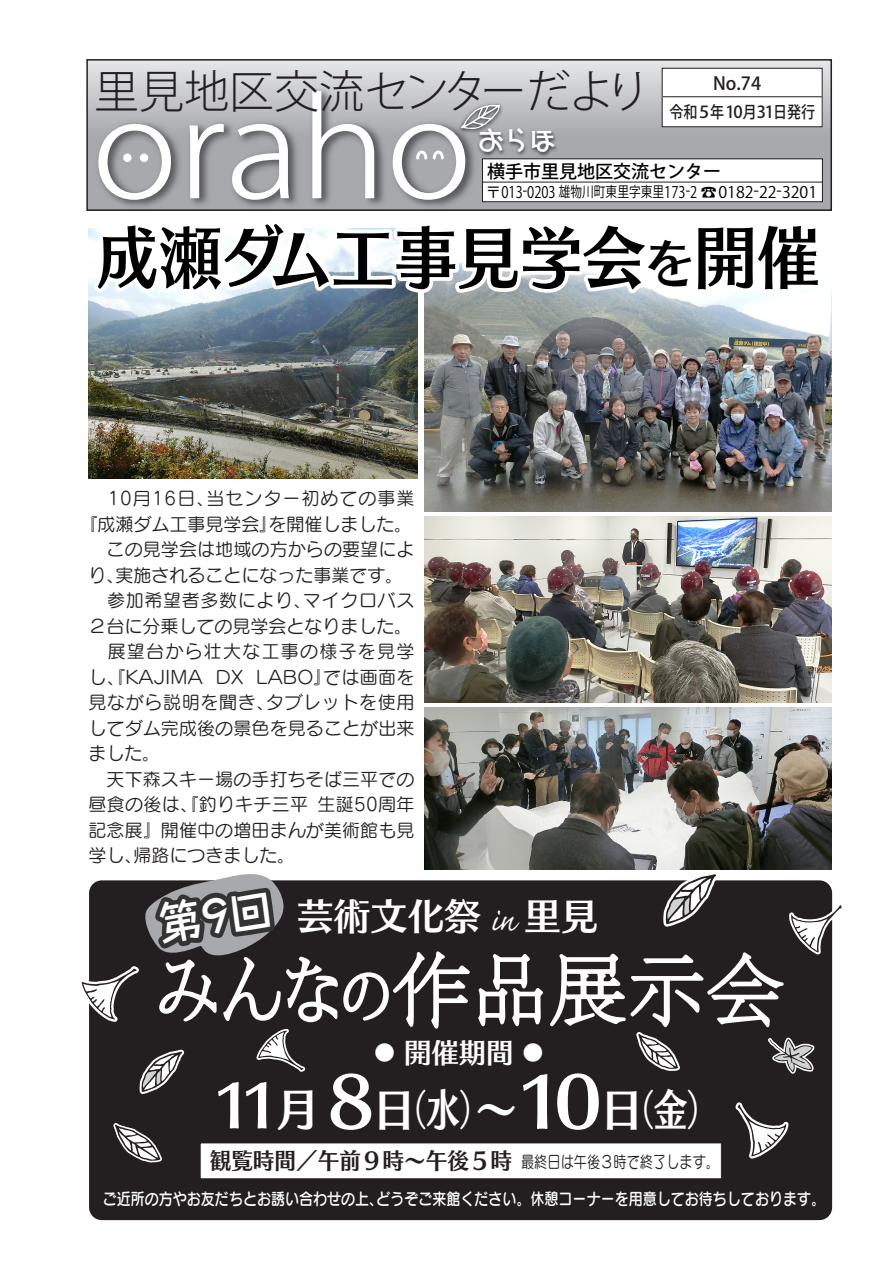
<style>
.page{position:relative;width:893px;height:1263px;background:#fff}
.page>*{position:absolute;margin:0;border:0;box-sizing:border-box;transform-origin:0 0}
.t1{font:67.5px "Skip Std B";color:#000;scale:.93 1}
.t2{font:300 45px "Koz Go Pro";color:#231f20}
.t3{font:44.1px "Skip Std B";color:#fff;scale:.96 1}
.t4{font:36.9px "Skip Std B";color:#fff}
.t5{font:27.45px "Skip Std B";color:#fff}
.t6{font:500 25.5px "Hase Toppo Std";color:#fff}
.t7{font:18px/25.5px "Seurat Pro M";letter-spacing:.005em;color:#231f20}
.t8{font:500 18px "Koz Go Pro";color:#000}
.t9{font:500 18px "Koz Go Pro";color:#231f20}
.t10{font:16.5px "Seurat Pro DB";color:#fff;scale:.85 1}
.t11{font:16.5px "Seurat Pro M";color:#231f20;scale:.8 1}
.t12{font:500 16.5px "Koz Go Pro";color:#231f20;scale:.85 1}
.t13{font:15.9px "Koz Go Pro";color:#000}
.s1{font-size:14.55px}
.s2{font-size:52.5px}
.s3{font-family:"Caflisch Script Pro"}
.s4{font-size:19.8px}
.s5{font-size:55.95px}
.s6{font-size:66px}
.s7{font-family:"Seurat Pro M"}
.s8{font-family:"Skip Std B";font-size:22.5px}
</style>
<div class="page">
<img style="left:424px;top:517px;width:407px;height:186px">
<img style="left:424px;top:708px;width:407px;height:162px">
<img style="left:86px;top:59px;width:4px;height:180px">
<div style="left:89px;top:880px;width:743px;height:340px;background:#231f20;border-radius:13px"></div>
<img style="left:90px;top:59px;width:737px;height:517px">
<svg style="left:113px;top:1123px;width:49px;height:40px"></svg>
<svg style="left:477px;top:869px;width:365px;height:206px"></svg>
<div style="left:200px;top:1143px;width:521px;height:36px;background:#fff"></div>
<div style="left:200px;top:1142px;width:522px;height:37px;border:1px solid #231f20"></div>
<svg style="left:735px;top:1102px;width:54px;height:57px"></svg>
<svg style="left:81px;top:767px;width:390px;height:329px"></svg>
<h2 class="t2" style="left:94px;top:62px;width:557px">里見地区交流センターだより</h2>
<h3 class="t6" style="left:478px;top:121px;width:78px">おらほ</h3>
<p class="t9" style="left:713px;top:72px;width:50px">No.74</p>
<p class="t12" style="left:669px;top:101px;width:173px">令和5年10月31日発行</p>
<p class="t8" style="left:487px;top:160px;width:235px">横手市里見地区交流センター</p>
<p class="t13" style="left:485px;top:181px;width:333px">〒013-0203 <span class="s1">雄物川町東里字東里</span>173-2 ☎0182-22-3201</p>
<h1 class="t1" style="left:96px;top:207px;width:780px">成瀬ダム工事見学会<span class="s2">を</span>開催</h1>
<p class="t7" style="left:88px;top:485px;width:328px">　10月16日､当センター初めての事業『成瀬ダム工事見学会』を開催しました｡　この見学会は地域の方からの要望により､実施されることになった事業です｡　参加希望者多数により､マイクロバス<br>２台に分乗しての見学会となりました｡　展望台から壮大な工事の様子を見学し､『KAJIMA DX LABO』では画面を見ながら説明を聞き､タブレットを使用してダム完成後の景色を見ることが出来ました｡<br>　天下森スキー場の手打ちそば三平での昼食の後は､『釣りキチ三平生誕50周年記念展』開催中の増田まんが美術館も見学し､帰路につきました｡</p>
<h3 class="t4" style="left:297px;top:888px;width:303px">芸術文化祭 <span class="s3">in</span> 里見</h3>
<h3 class="t5" style="left:375px;top:1032px;width:170px"><span class="s4">●</span> 開催期間 <span class="s4">●</span></h3>
<h3 class="t3" style="left:213px;top:1076px;width:529px"><span class="s5">11</span>月<span class="s6">８</span>日<span class="s7">（</span>水<span class="s7">）</span>～<span class="s6">10</span>日<span class="s7">（</span>金<span class="s7">）</span></h3>
<p class="t11" style="left:210px;top:1151px;width:638px"><span class="s8">観覧時間／午前９時～午後５時</span>最終日は午後３時で終了します。</p>
<p class="t10" style="left:103px;top:1188px;width:851px">ご近所の方やお友だちとお誘い合わせの上､どうぞご来館ください。休憩コーナーを用意してお待ちしております。</p>
</div>
